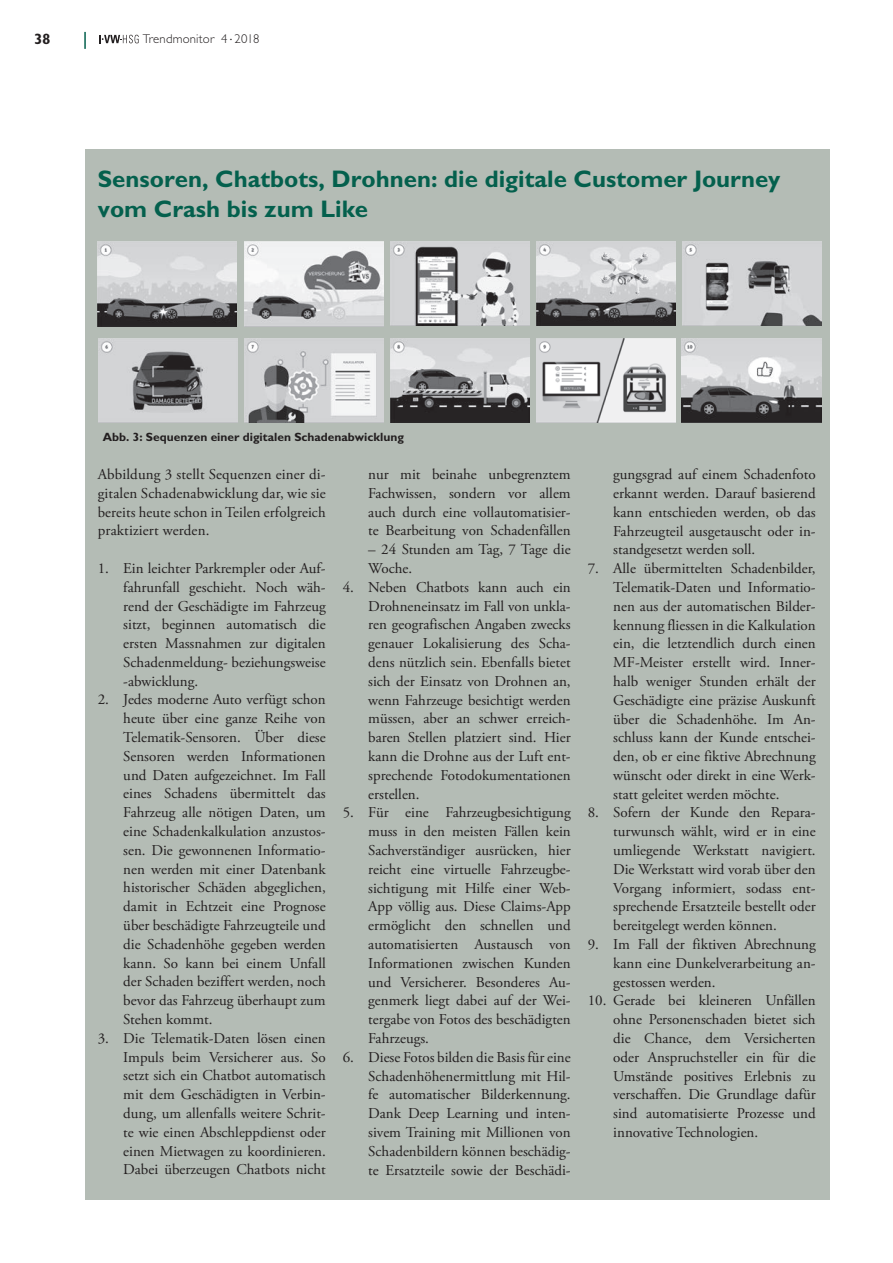
<style>
.page{position:relative;width:893px;height:1263px;background:#fff}
.page>*{position:absolute;margin:0;border:0;box-sizing:border-box;transform-origin:0 0}
.t1{font:700 24px/30px "Gill Sans Std";color:#04604d}
.t2{font:15px/18.8px "Adobe Garamond Pro";color:#231f20;text-align:justify}
.t3{font:700 condensed 15px "Gill Sans Std";color:#231f20}
.t4{font:300 12.75px "Gill Sans Std";letter-spacing:.015em;color:#231f20}
.t5{font:700 12px "Gill Sans Std";color:#231f20}
</style>
<div class="page">
<svg style="left:84px;top:32px;width:2px;height:17px"></svg>
<svg style="left:99px;top:35px;width:40px;height:8px"></svg>
<div style="left:85px;top:149px;width:745px;height:1050px;background:#b4bcb5"></div>
<img style="left:98px;top:241px;width:139px;height:85px">
<img style="left:244px;top:241px;width:139px;height:85px">
<img style="left:390px;top:241px;width:139px;height:85px">
<img style="left:536px;top:241px;width:139px;height:85px">
<img style="left:682px;top:241px;width:139px;height:85px">
<img style="left:98px;top:338px;width:139px;height:84px">
<img style="left:244px;top:338px;width:139px;height:84px">
<img style="left:390px;top:338px;width:139px;height:84px">
<img style="left:536px;top:338px;width:139px;height:84px">
<img style="left:682px;top:338px;width:139px;height:84px">
<p class="t3" style="left:35px;top:30px;width:17px">38</p>
<p class="t4" style="left:143px;top:32px;width:118px">Trendmonitor 4 <sup>.</sup> 2018</p>
<h1 class="t1" style="left:98px;top:163px;width:684px">Sensoren, Chatbots, Drohnen: die digitale Customer Journey vom Crash bis zum Like</h1>
<p class="t5" style="left:103px;top:430px;width:303px">Abb. 3: Sequenzen einer digitalen Schadenabwicklung</p>
<p class="t2" style="left:98px;top:465px;width:229px">Abbildung 3 stellt Sequenzen einer di&shy;gitalen Schadenabwicklung dar, wie sie bereits heute schon in Teilen erfolgreich praktiziert werden.</p>
<p class="t2" style="left:123px;top:559px;width:204px;text-indent:-26px">1. Ein leichter Parkrempler oder Auf&shy;fahrunfall geschieht. Noch wäh&shy;rend der Geschädigte im Fahrzeug sitzt, beginnen automatisch die ersten Massnahmen zur digitalen Schadenmeldung- beziehungsweise -abwicklung.</p>
<p class="t2" style="left:123px;top:691px;width:204px;text-indent:-26px">2. Jedes moderne Auto verfügt schon heute über eine ganze Reihe von Telematik-Sensoren. Über diese Sensoren werden Informationen und Daten aufgezeichnet. Im Fall eines Schadens übermittelt das Fahrzeug alle nötigen Daten, um eine Schadenkalkulation anzustos&shy;sen. Die gewonnenen Informatio&shy;nen werden mit einer Datenbank historischer Schäden abgeglichen, damit in Echtzeit eine Prognose über beschädigte Fahrzeugteile und die Schadenhöhe gegeben werden kann. So kann bei einem Unfall der Schaden beziffert werden, noch bevor das Fahrzeug überhaupt zum Stehen kommt.</p>
<p class="t2" style="left:123px;top:1029px;width:204px;text-indent:-26px">3. Die Telematik-Daten lösen einen Impuls beim Versicherer aus. So setzt sich ein Chatbot automatisch mit dem Geschädigten in Verbin&shy;dung, um allenfalls weitere Schrit&shy;te wie einen Abschleppdienst oder einen Mietwagen zu koordinieren.<br>Dabei überzeugen Chatbots nicht</p>
<p class="t2" style="left:368px;top:465px;width:204px">nur mit beinahe unbegrenztem Fachwissen, sondern vor allem auch durch eine vollautomatisier&shy;te Bearbeitung von Schadenfällen</p>
<p class="t2" style="left:368px;top:541px;width:204px">– 24 Stunden am Tag, 7 Tage die<br>Woche.</p>
<p class="t2" style="left:368px;top:578px;width:204px;text-indent:-26px">4. Neben Chatbots kann auch ein Drohneneinsatz im Fall von unkla&shy;ren geografischen Angaben zwecks genauer Lokalisierung des Scha&shy;dens nützlich sein. Ebenfalls bietet sich der Einsatz von Drohnen an, wenn Fahrzeuge besichtigt werden müssen, aber an schwer erreich&shy;baren Stellen platziert sind. Hier kann die Drohne aus der Luft ent&shy;sprechende Fotodokumentationen erstellen.</p>
<p class="t2" style="left:368px;top:804px;width:204px;text-indent:-26px">5. Für eine Fahrzeugbesichtigung muss in den meisten Fällen kein Sachverständiger ausrücken, hier reicht eine virtuelle Fahrzeugbe&shy;sichtigung mit Hilfe einer Web-App völlig aus. Diese Claims-App ermöglicht den schnellen und automatisierten Austausch von Informationen zwischen Kunden und Versicherer. Besonderes Au&shy;genmerk liegt dabei auf der Wei&shy;tergabe von Fotos des beschädigten Fahrzeugs.</p>
<p class="t2" style="left:368px;top:1048px;width:204px;text-indent:-26px">6. Diese Fotos bilden die Basis für eine Schadenhöhenermittlung mit Hil&shy;fe automatischer Bilderkennung.<br>Dank Deep Learning und inten&shy;sivem Training mit Millionen von Schadenbildern können beschädig&shy;te Ersatzteile sowie der Beschädi-</p>
<p class="t2" style="left:613px;top:465px;width:204px">gungsgrad auf einem Schadenfoto erkannt werden. Darauf basierend kann entschieden werden, ob das Fahrzeugteil ausgetauscht oder in&shy;standgesetzt werden soll.</p>
<p class="t2" style="left:613px;top:559px;width:204px;text-indent:-26px">7. Alle übermittelten Schadenbilder, Telematik-Daten und Informatio&shy;nen aus der automatischen Bilder&shy;kennung fliessen in die Kalkulation ein, die letztendlich durch einen MF-Meister erstellt wird. Inner&shy;halb weniger Stunden erhält der Geschädigte eine präzise Auskunft über die Schadenhöhe. Im An&shy;schluss kann der Kunde entschei&shy;den, ob er eine fiktive Abrechnung wünscht oder direkt in eine Werk&shy;statt geleitet werden möchte.</p>
<p class="t2" style="left:613px;top:804px;width:204px;text-indent:-26px">8. Sofern der Kunde den Repara&shy;turwunsch wählt, wird er in eine umliegende Werkstatt navigiert.<br>Die Werkstatt wird vorab über den Vorgang informiert, sodass ent&shy;sprechende Ersatzteile bestellt oder bereitgelegt werden können.</p>
<p class="t2" style="left:613px;top:935px;width:204px;text-indent:-26px">9. Im Fall der fiktiven Abrechnung kann eine Dunkelverarbeitung an&shy;gestossen werden.</p>
<p class="t2" style="left:613px;top:992px;width:204px;text-indent:-26px">10. Gerade bei kleineren Unfällen ohne Personenschaden bietet sich die Chance, dem Versicherten oder Anspruchsteller ein für die Umstände positives Erlebnis zu verschaffen. Die Grundlage dafür sind automatisierte Prozesse und innovative Technologien.</p>
</div>
